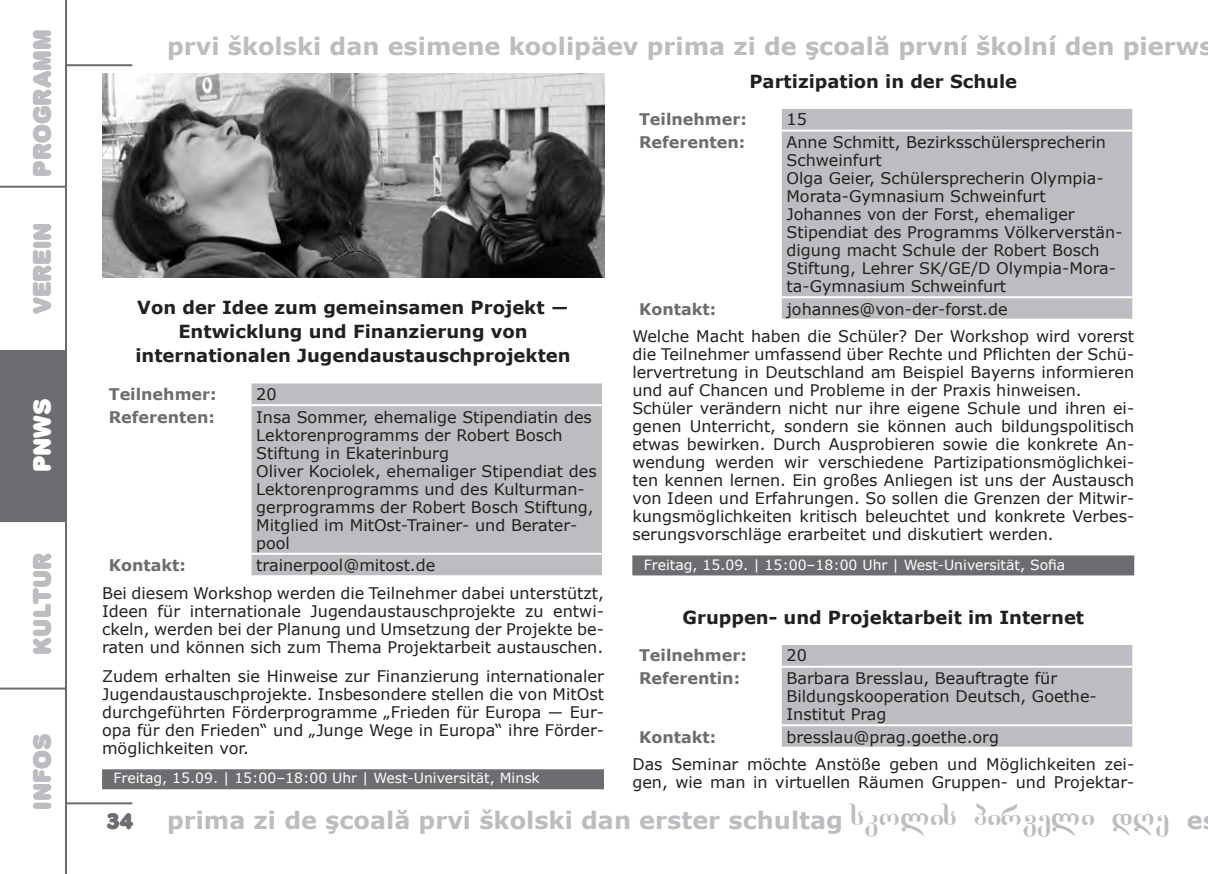
<style>
.page{position:relative;width:1208px;height:874px;background:#fff}
.page>*{position:absolute;margin:0;border:0;box-sizing:border-box;transform-origin:0 0}
.t1{font:700 24px "Verdana";color:#bcbdc0}
.t2{font:22px "Plump";color:#bcbdc0}
.t3{font:22px "Plump";color:#fff}
.t4{font:20px "Plump";color:#6c6d70}
.t5{font:700 18px/24px "Verdana";color:#231f20;text-align:center}
.t6{font:16px/18px "Verdana";color:#231f20}
.t7{font:700 16px "Verdana";color:#6c6d70}
.t8{font:14px "Verdana";color:#fff}
</style>
<div class="page">
<svg style="left:0;top:0;width:68px;height:690px"></svg>
<hr style="left:67px;top:64px;width:65px;height:2px;background:#6c6d70">
<hr style="left:67px;top:801px;width:65px;height:2px;background:#6c6d70">
<hr style="left:65px;top:687px;width:2px;height:186px;background:#6c6d70">
<div style="left:0;top:350px;width:66px;height:170px;background:#6c6d70"></div>
<div style="left:782px;top:645px;width:350px;height:101px;background:#bcbdc0"></div>
<hr style="left:781px;top:665px;width:353px;height:2px;background:#fff">
<hr style="left:781px;top:723px;width:353px;height:2px;background:#fff">
<div style="left:632px;top:555px;width:502px;height:20px;background:#6c6d70"></div>
<div style="left:782px;top:109px;width:350px;height:209px;background:#bcbdc0"></div>
<hr style="left:781px;top:129px;width:353px;height:2px;background:#fff">
<hr style="left:781px;top:296px;width:353px;height:2px;background:#fff">
<div style="left:102px;top:768px;width:502px;height:20px;background:#6c6d70"></div>
<div style="left:251px;top:383px;width:351px;height:192px;background:#bcbdc0"></div>
<hr style="left:250px;top:404px;width:354px;height:2px;background:#fff">
<hr style="left:250px;top:552px;width:354px;height:2px;background:#fff">
<img style="left:102px;top:74px;width:502px;height:203px">
<h2 class="t2" style="left:26px;top:177px;width:149px;rotate:-90deg">programm</h2>
<h2 class="t2" style="left:26px;top:314px;width:93px;rotate:-90deg">Verein</h2>
<h2 class="t3" style="left:26px;top:472px;width:75px;rotate:-90deg">pnws</h2>
<h2 class="t2" style="left:26px;top:654px;width:103px;rotate:-90deg">Kultur</h2>
<h2 class="t2" style="left:26px;top:809px;width:77px;rotate:-90deg">Infos</h2>
<h1 class="t1" style="left:167px;top:31px;width:1048px">prvi školski dan esimene koolipäev prima zi de şcoală první školní den pierws</h1>
<p class="t5" style="left:135px;top:295px;width:437px">Von der Idee zum gemeinsamen Projekt ―<br>Entwicklung und Finanzierung von internationalen Jugendaustauschprojekten</p>
<p class="t7" style="left:109px;top:383px;width:109px">Teilnehmer:</p>
<p class="t6" style="left:256px;top:384px;width:22px">20</p>
<p class="t7" style="left:109px;top:406px;width:108px">Referenten:</p>
<p class="t6" style="left:256px;top:407px;width:342px">Insa Sommer, ehemalige Stipendiatin des Lektorenprogramms der Robert Bosch Stiftung in Ekaterinburg<br>Oliver Kociolek, ehemaliger Stipendiat des Lektorenprogramms und des Kulturman&shy;gerprogramms der Robert Bosch Stiftung, Mitglied im MitOst-Trainer- und Berater&shy;pool</p>
<p class="t7" style="left:109px;top:555px;width:79px">Kontakt:</p>
<p class="t6" style="left:102px;top:550px;width:503px;line-height:27.4px;text-indent:154px">trainerpool@mitost.de<br>Bei diesem Workshop werden die Teilnehmer dabei unterstützt,</p>
<p class="t6" style="left:102px;top:601px;width:503px;text-align:justify">Ideen für internationale Jugendaustauschprojekte zu entwi&shy;ckeln, werden bei der Planung und Umsetzung der Projekte be&shy;raten und können sich zum Thema Projektarbeit austauschen.</p>
<p class="t6" style="left:102px;top:666px;width:503px;text-align:justify">Zudem erhalten sie Hinweise zur Finanzierung internationaler Jugendaustauschprojekte. Insbesondere stellen die von MitOst durchgeführten Förderprogramme „Frieden für Europa ― Eur&shy;opa für den Frieden“ und „Junge Wege in Europa“ ihre Förder&shy;möglichkeiten vor.</p>
<p class="t8" style="left:113px;top:769px;width:428px">Freitag, 15.09. | 15:00–18:00 Uhr | West-Universität, Minsk</p>
<p class="t5" style="left:749px;top:68px;width:269px">Partizipation in der Schule</p>
<p class="t7" style="left:639px;top:109px;width:109px">Teilnehmer:</p>
<p class="t6" style="left:786px;top:110px;width:22px">15</p>
<p class="t7" style="left:639px;top:132px;width:108px">Referenten:</p>
<p class="t6" style="left:786px;top:132px;width:338px">Anne Schmitt, Bezirksschülersprecherin Schweinfurt<br>Olga Geier, Schülersprecherin Olympia-Morata-Gymnasium Schweinfurt Johannes von der Forst, ehemaliger Stipendiat des Programms Völkerverstän&shy;digung macht Schule der Robert Bosch Stiftung, Lehrer SK/GE/D Olympia-Mora&shy;ta-Gymnasium Schweinfurt</p>
<p class="t7" style="left:639px;top:298px;width:79px">Kontakt:</p>
<p class="t6" style="left:632px;top:294px;width:503px;line-height:27.4px;text-indent:154px">johannes@von-der-forst.de<br>Welche Macht haben die Schüler? Der Workshop wird vorerst</p>
<p class="t6" style="left:632px;top:344px;width:503px">die Teilnehmer umfassend über Rechte und Pflichten der Schü&shy;lervertretung in Deutschland am Beispiel Bayerns informieren und auf Chancen und Probleme in der Praxis hinweisen.<br>Schüler verändern nicht nur ihre eigene Schule und ihren ei&shy;genen Unterricht, sondern sie können auch bildungspolitisch etwas bewirken. Durch Ausprobieren sowie die konkrete An&shy;wendung werden wir verschiedene Partizipationsmöglichkei&shy;ten kennen lernen. Ein großes Anliegen ist uns der Austausch von Ideen und Erfahrungen. So sollen die Grenzen der Mitwir&shy;kungsmöglichkeiten kritisch beleuchtet und konkrete Verbes&shy;serungsvorschläge erarbeitet und diskutiert werden.</p>
<p class="t8" style="left:643px;top:555px;width:423px">Freitag, 15.09. | 15:00–18:00 Uhr | West-Universität, Sofia</p>
<p class="t5" style="left:682px;top:604px;width:403px">Gruppen- und Projektarbeit im Internet</p>
<p class="t7" style="left:639px;top:645px;width:109px">Teilnehmer:</p>
<p class="t6" style="left:786px;top:645px;width:22px">20</p>
<p class="t7" style="left:639px;top:667px;width:103px">Referentin:</p>
<p class="t6" style="left:786px;top:668px;width:312px">Barbara Bresslau, Beauftragte für<br>Bildungskooperation Deutsch, Goethe-<br>Institut Prag</p>
<p class="t7" style="left:639px;top:726px;width:79px">Kontakt:</p>
<p class="t6" style="left:632px;top:722px;width:503px;line-height:27.4px;text-indent:154px">bresslau@prag.goethe.org<br>Das Seminar möchte Anstöße geben und Möglichkeiten zei-</p>
<p class="t6" style="left:632px;top:772px;width:503px">gen, wie man in virtuellen Räumen Gruppen- und Projektar-</p>
<p class="t4" style="left:107px;top:805px;width:28px">34</p>
<h1 class="t1" style="left:167px;top:804px;width:1037px">prima zi de şcoală prvi školski dan erster schultag <sup>SKOLIS</sup> <sup>PIRVELI</sup> <sup>DRE</sup> e</h1>
</div>
